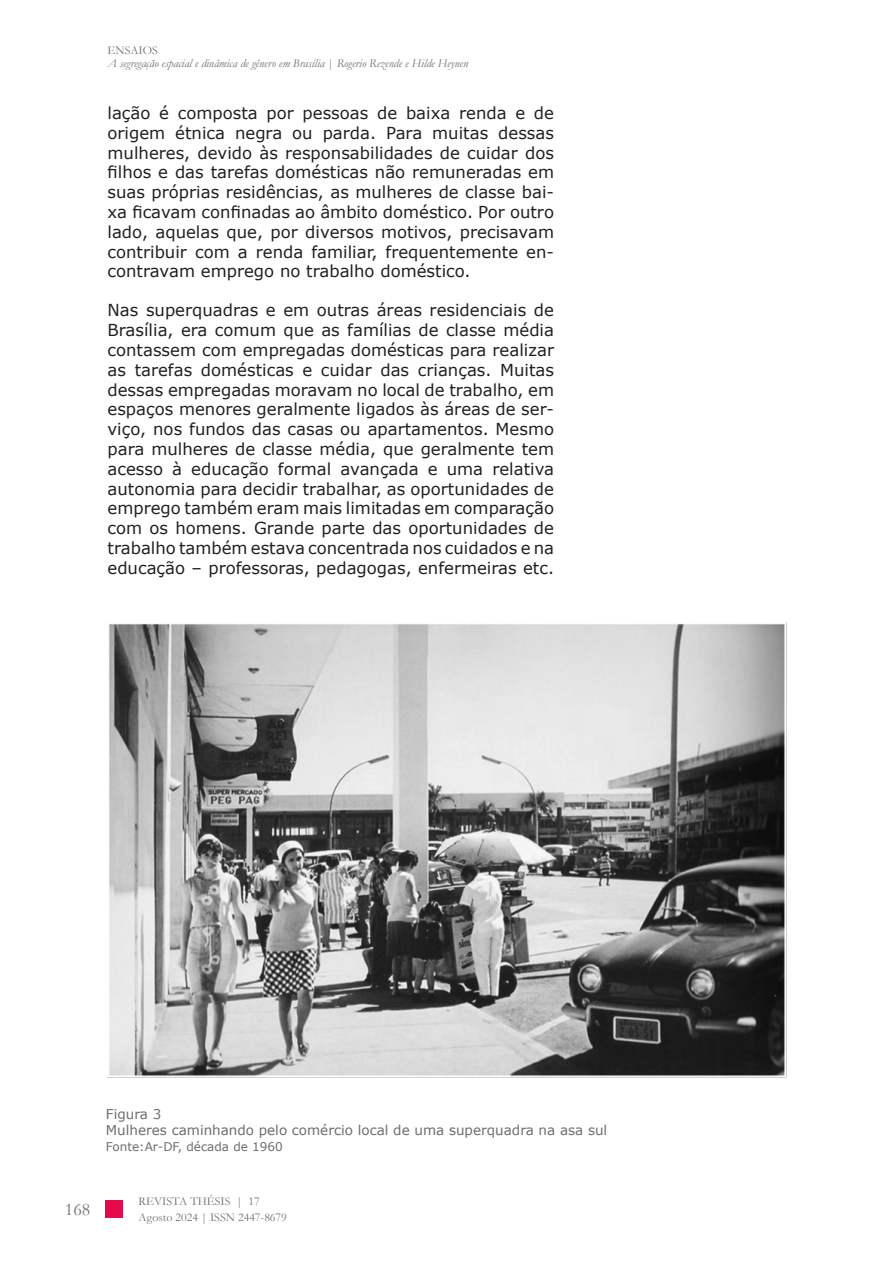
<style>
.page{position:relative;width:893px;height:1263px;background:#fff}
.page>*{position:absolute;margin:0;border:0;box-sizing:border-box;transform-origin:0 0}
.t1{font:18px "Garamond";color:#6d6f72}
.Artigos_-_Texto_att{font:16.5px/19.8px "Verdana";color:#231f20;text-align:justify}
.Legendas{font:13.5px "Verdana";color:#6c6d70}
.t2{font:italic 12px/12.8px "Garamond";color:#6d6f72}
.t3{font:12px/16.2px "Garamond";color:#6d6f72}
.Legendas-2{font:12px "Verdana";color:#6c6d70}
.s1{font-style:normal}
</style>
<div class="page">
<div style="left:106px;top:1201px;width:17px;height:17px;background:#e50a4e"></div>
<img style="left:109px;top:622px;width:678px;height:455px">
<p class="t2" style="left:108px;top:44px;width:362px"><span class="s1">ENSAIOS<br></span>A segregação espacial e dinâmica de gênero em Brasília <span class="s1">|</span> Rogerio Rezende e Hilde Heynen</p>
<p class="Artigos_-_Texto_att" style="left:108px;top:103px;width:448px">lação é composta por pessoas de baixa renda e de origem étnica negra ou parda. Para muitas dessas mulheres, devido às responsabilidades de cuidar dos filhos e das tarefas domésticas não remuneradas em suas próprias residências, as mulheres de classe bai&shy;xa ficavam confinadas ao âmbito doméstico. Por outro lado, aquelas que, por diversos motivos, precisavam contribuir com a renda familiar, frequentemente en&shy;contravam emprego no trabalho doméstico.</p>
<p class="Artigos_-_Texto_att" style="left:108px;top:301px;width:448px">Nas superquadras e em outras áreas residenciais de Brasília, era comum que as famílias de classe média contassem com empregadas domésticas para realizar as tarefas domésticas e cuidar das crianças. Muitas dessas empregadas moravam no local de trabalho, em espaços menores geralmente ligados às áreas de ser&shy;viço, nos fundos das casas ou apartamentos. Mesmo para mulheres de classe média, que geralmente tem acesso à educação formal avançada e uma relativa autonomia para decidir trabalhar, as oportunidades de emprego também eram mais limitadas em comparação com os homens. Grande parte das oportunidades de trabalho também estava concentrada nos cuidados e na educação – professoras, pedagogas, enfermeiras etc.</p>
<p class="Legendas" style="left:106px;top:1105px;width:57px">Figura 3</p>
<p class="Legendas" style="left:106px;top:1121px;width:503px">Mulheres caminhando pelo comércio local de uma superquadra na asa sul</p>
<p class="Legendas-2" style="left:106px;top:1139px;width:178px">Fonte:Ar-DF, década de 1960</p>
<p class="t1" style="left:65px;top:1197px;width:27px">168</p>
<p class="t3" style="left:139px;top:1193px;width:150px">REVISTA THÉSIS | 17<br>Agosto 2024 | ISSN 2447-8679</p>
</div>
